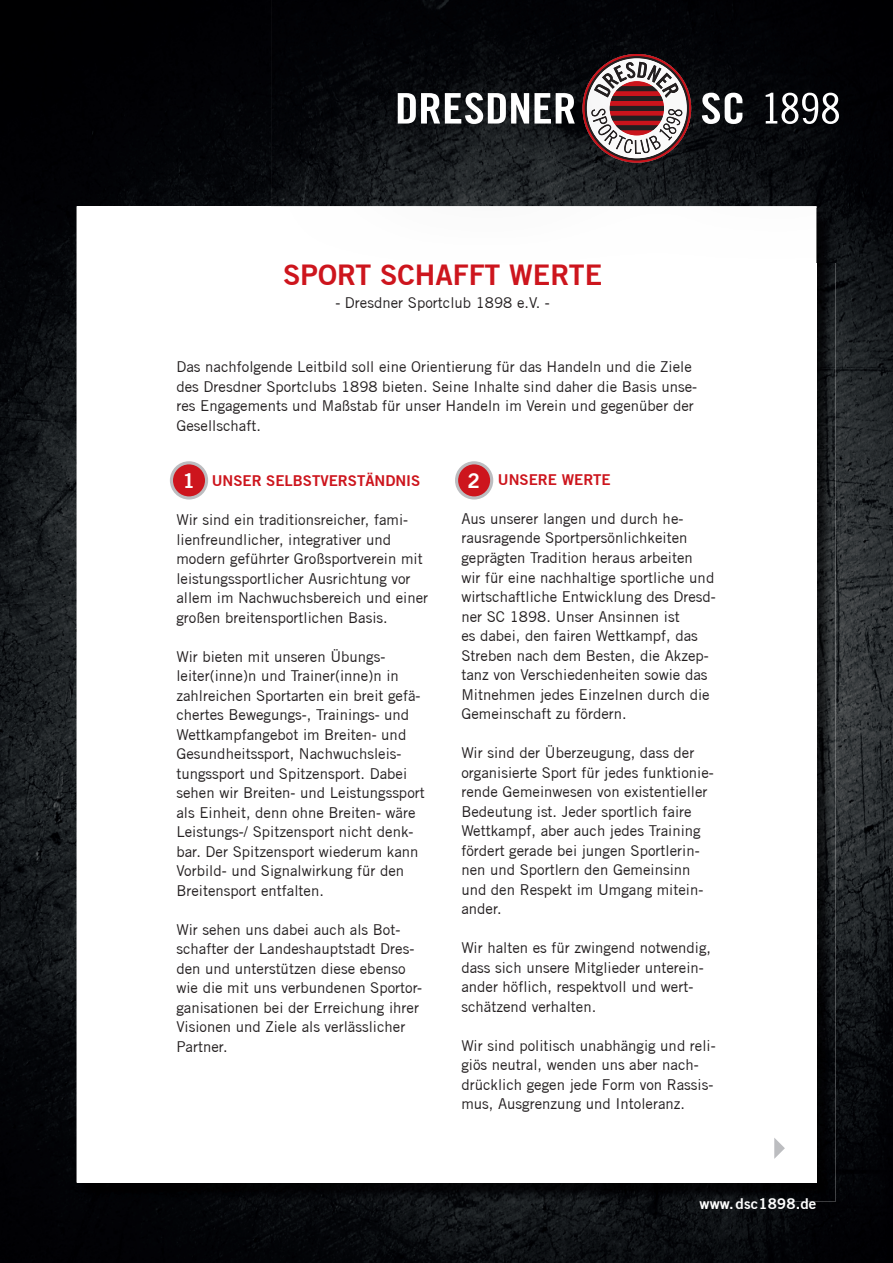
<style>
.page{position:relative;width:893px;height:1263px;background:#fff}
.page>*{position:absolute;margin:0;border:0;box-sizing:border-box;transform-origin:0 0}
.t1{font:700 28.5px "Trade Gothic No.2";color:#cd151d}
.t2{font:700 20.55px "Trade Gothic No.2";color:#fff}
.t3{font:15px/19.5px "Trade Gothic";color:#231f20}
.t4{font:700 15px "Trade Gothic No.2";color:#cd151d}
.t5{font:700 15px "Trade Gothic No.2";letter-spacing:.01em;color:#fff}
</style>
<div class="page">
<img style="left:0;top:0;width:893px;height:1263px">
<img style="left:786px;top:263px;width:50px;height:938px">
<img style="left:78px;top:1182px;width:708px;height:19px">
<div style="left:77px;top:206px;width:739px;height:976px;background:#fff"></div>
<img style="left:271px;top:0;width:622px;height:210px">
<img style="left:836px;top:210px;width:57px;height:53px">
<img style="left:816px;top:208px;width:20px;height:55px">
<img style="left:271px;top:206px;width:545px;height:4px">
<img style="left:582px;top:54px;width:109px;height:109px">
<img style="left:585px;top:56px;width:104px;height:104px">
<img style="left:587px;top:58px;width:100px;height:100px">
<svg style="left:398px;top:62px;width:441px;height:92px"></svg>
<div style="left:171px;top:463px;width:36px;height:35px;background:#cd151d;border-radius:50%"></div>
<div style="left:170px;top:461px;width:38px;height:38px;border:3px solid #bcbdc0;border-radius:50%"></div>
<div style="left:457px;top:463px;width:35px;height:35px;background:#cd151d;border-radius:50%"></div>
<div style="left:455px;top:461px;width:38px;height:38px;border:3px solid #bcbdc0;border-radius:50%"></div>
<svg style="left:774px;top:1138px;width:11px;height:21px"></svg>
<h1 class="t1" style="left:283px;top:257px;width:320px">SPORT SCHAFFT WERTE</h1>
<p class="t3" style="left:335px;top:292px;width:216px">- Dresdner Sportclub 1898 e.V. -</p>
<p class="t3" style="left:176px;top:357px;width:522px">Das nachfolgende Leitbild soll eine Orientierung für das Handeln und die Ziele des Dresdner Sportclubs 1898 bieten. Seine Inhalte sind daher die Basis unse&shy;res Engagements und Maßstab für unser Handeln im Verein und gegenüber der Gesellschaft.</p>
<p class="t4" style="left:212px;top:471px;width:210px">UNSER SELBSTVERSTÄNDNIS</p>
<p class="t3" style="left:176px;top:510px;width:253px">Wir sind ein traditionsreicher, fami&shy;lienfreundlicher, integrativer und modern geführter Großsportverein mit leistungssportlicher Ausrichtung vor allem im Nachwuchsbereich und einer großen breitensportlichen Basis.</p>
<p class="t3" style="left:176px;top:646px;width:250px">Wir bieten mit unseren Übungs&shy;leiter(inne)n und Trainer(inne)n in zahlreichen Sportarten ein breit gefä&shy;chertes Bewegungs-, Trainings- und Wettkampfangebot im Breiten- und Gesundheitssport, Nachwuchsleis&shy;tungssport und Spitzensport. Dabei sehen wir Breiten- und Leistungssport als Einheit, denn ohne Breiten- wäre Leistungs-/ Spitzensport nicht denk&shy;bar. Der Spitzensport wiederum kann Vorbild- und Signalwirkung für den Breitensport entfalten.</p>
<p class="t3" style="left:176px;top:919px;width:247px">Wir sehen uns dabei auch als Bot&shy;schafter der Landeshauptstadt Dres&shy;den und unterstützen diese ebenso wie die mit uns verbundenen Sportor&shy;ganisationen bei der Erreichung ihrer<br>Visionen und Ziele als verlässlicher<br>Partner.</p>
<h2 class="t2" style="left:182px;top:468px;width:14px">1</h2>
<h2 class="t2" style="left:468px;top:468px;width:14px">2</h2>
<p class="t4" style="left:498px;top:470px;width:114px">UNSERE WERTE</p>
<p class="t3" style="left:461px;top:509px;width:256px">Aus unserer langen und durch he&shy;rausragende Sportpersönlichkeiten geprägten Tradition heraus arbeiten<br>wir für eine nachhaltige sportliche und wirtschaftliche Entwicklung des Dresd&shy;ner SC 1898. Unser Ansinnen ist<br>es dabei, den fairen Wettkampf, das Streben nach dem Besten, die Akzep&shy;tanz von Verschiedenheiten sowie das Mitnehmen jedes Einzelnen durch die Gemeinschaft zu fördern.</p>
<p class="t3" style="left:461px;top:743px;width:254px">Wir sind der Überzeugung, dass der organisierte Sport für jedes funktionie&shy;rende Gemeinwesen von existentieller Bedeutung ist. Jeder sportlich faire Wettkampf, aber auch jedes Training fördert gerade bei jungen Sportlerin&shy;nen und Sportlern den Gemeinsinn und den Respekt im Umgang mitein&shy;ander.</p>
<p class="t3" style="left:461px;top:938px;width:251px">Wir halten es für zwingend notwendig, dass sich unsere Mitglieder unterein&shy;ander höflich, respektvoll und wert&shy;schätzend verhalten.</p>
<p class="t3" style="left:461px;top:1035px;width:256px">Wir sind politisch unabhängig und reli&shy;giös neutral, wenden uns aber nach&shy;drücklich gegen jede Form von Rassis&shy;mus, Ausgrenzung und Intoleranz.</p>
<p class="t5" style="left:700px;top:1194px;width:118px">www.dsc1898.de</p>
</div>
